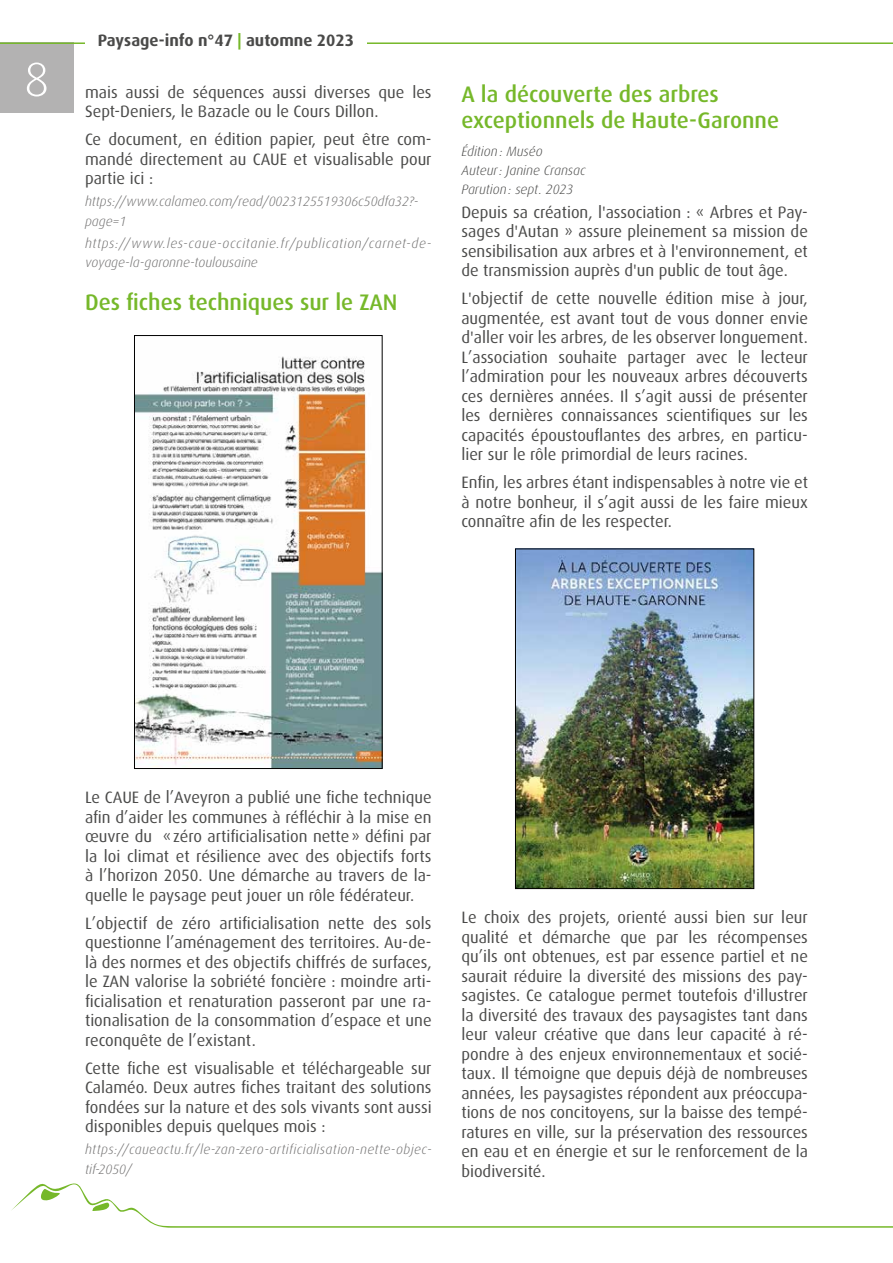
<style>
.page{position:relative;width:893px;height:1263px;background:#fff}
.page>*{position:absolute;margin:0;border:0;box-sizing:border-box;transform-origin:0 0}
.t1{font:300 48px "Dax OT";color:#fff;scale:1.05 1}
.titre_paragraphe{font:500 22.5px/25.5px "Dax OT";color:#76b82a}
.t2{font:16.5px/19.5px "Dax OT";color:#4a4a49;text-align:justify}
.t3{font:700 16.5px "Dax OT";color:#4a4a49}
.t4{font:italic 300 13.5px/19.5px "Dax OT";letter-spacing:.045em;color:#706f6f}
.t5{font:italic 300 13.5px/19.5px "Dax OT";letter-spacing:.025em;color:#706f6f}
.t6{font:italic 300 13.5px/19.5px "Dax OT";color:#706f6f}
.légende{font:italic 300 13.5px "Dax OT";color:#4a4a49}
.s1{color:#76b82a}
</style>
<div class="page">
<div style="left:0;top:42px;width:73px;height:71px;background:#b3b2b2"></div>
<svg style="left:11px;top:1183px;width:882px;height:45px"></svg>
<hr style="left:0;top:42px;width:893px;height:2px;background:#76b82a">
<div style="left:85px;top:0;width:282px;height:85px;background:#fff"></div>
<img style="left:517px;top:551px;width:235px;height:336px">
<div style="left:515px;top:549px;width:239px;height:340px;border:1px solid #000"></div>
<img style="left:136px;top:356px;width:244px;height:411px">
<div style="left:134px;top:335px;width:248px;height:434px;border:1px solid #000"></div>
<h1 class="t1" style="left:24px;top:53px;width:26px">8</h1>
<p class="t3" style="left:98px;top:31px;width:258px">Paysage-info n°47 <span class="s1">|</span> automne 2023</p>
<p class="t2" style="left:85px;top:82px;width:348px">mais aussi de séquences aussi diverses que les<br>Sept-Deniers, le Bazacle ou le Cours Dillon.</p>
<p class="t2" style="left:85px;top:130px;width:348px">Ce document, en édition papier, peut être com&shy;mandé directement au CAUE et visualisable pour partie ici :</p>
<p class="t6" style="left:85px;top:192px;width:335px">https://www.calameo.com/read/0023125519306c50dfa32?- page=1</p>
<p class="t4" style="left:85px;top:233px;width:348px">https://www.les-caue-occitanie.fr/publication/carnet-de&shy;voyage-la-garonne-toulousaine</p>
<p class="titre_paragraphe" style="left:85px;top:289px;width:314px">Des fiches techniques sur le ZAN</p>
<p class="titre_paragraphe" style="left:461px;top:82px;width:319px">A la découverte des arbres exceptionnels de Haute-Garonne</p>
<p class="légende" style="left:461px;top:144px;width:83px">Édition: Muséo</p>
<p class="légende" style="left:461px;top:163px;width:126px">Auteur: Janine Cransac</p>
<p class="légende" style="left:461px;top:182px;width:113px">Parution: sept. 2023</p>
<p class="t2" style="left:461px;top:203px;width:348px">Depuis sa création, l'association : « Arbres et Pay&shy;sages d'Autan » assure pleinement sa mission de sensibilisation aux arbres et à l'environnement, et de transmission auprès d'un public de tout âge.</p>
<p class="t2" style="left:461px;top:289px;width:348px">L'objectif de cette nouvelle édition mise à jour, augmentée, est avant tout de vous donner envie d'aller voir les arbres, de les observer longuement.<br>L’association souhaite partager avec le lecteur l’admiration pour les nouveaux arbres découverts ces dernières années. Il s’agit aussi de présenter les dernières connaissances scientifiques sur les capacités époustouflantes des arbres, en particu&shy;lier sur le rôle primordial de leurs racines.</p>
<p class="t2" style="left:461px;top:473px;width:348px">Enfin, les arbres étant indispensables à notre vie et à notre bonheur, il s’agit aussi de les faire mieux connaître afin de les respecter.</p>
<p class="t2" style="left:85px;top:788px;width:348px">Le CAUE de l’Aveyron a publié une fiche technique afin d’aider les communes à réfléchir à la mise en œuvre du «zéro artificialisation nette» défini par la loi climat et résilience avec des objectifs forts à l’horizon 2050. Une démarche au travers de la&shy;quelle le paysage peut jouer un rôle fédérateur.</p>
<p class="t2" style="left:85px;top:914px;width:348px">L’objectif de zéro artificialisation nette des sols questionne l’aménagement des territoires. Au-de&shy;là des normes et des objectifs chiffrés de surfaces, le ZAN valorise la sobriété foncière : moindre arti&shy;ficialisation et renaturation passeront par une ra&shy;tionalisation de la consommation d’espace et une reconquête de l’existant.</p>
<p class="t2" style="left:85px;top:1059px;width:348px">Cette fiche est visualisable et téléchargeable sur Calaméo. Deux autres fiches traitant des solutions fondées sur la nature et des sols vivants sont aussi disponibles depuis quelques mois :</p>
<p class="t5" style="left:85px;top:1140px;width:348px">https://caueactu.fr/le-zan-zero-artificialisation-nette-objec&shy;tif-2050/</p>
<p class="t2" style="left:461px;top:908px;width:348px">Le choix des projets, orienté aussi bien sur leur qualité et démarche que par les récompenses qu’ils ont obtenues, est par essence partiel et ne saurait réduire la diversité des missions des pay&shy;sagistes. Ce catalogue permet toutefois d'illustrer la diversité des travaux des paysagistes tant dans leur valeur créative que dans leur capacité à ré&shy;pondre à des enjeux environnementaux et socié&shy;taux. Il témoigne que depuis déjà de nombreuses années, les paysagistes répondent aux préoccupa&shy;tions de nos concitoyens, sur la baisse des tempé&shy;ratures en ville, sur la préservation des ressources en eau et en énergie et sur le renforcement de la biodiversité.</p>
</div>
